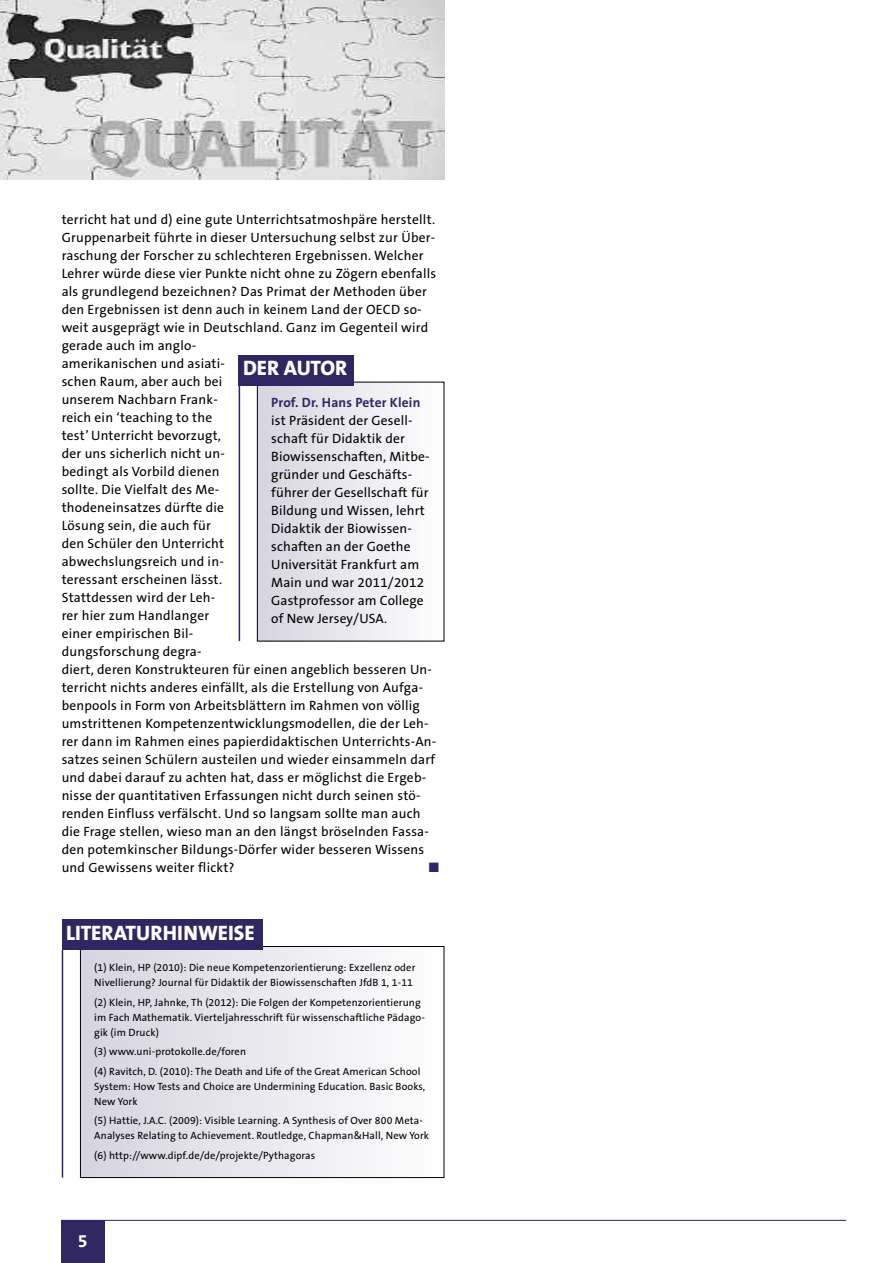
<style>
.page{position:relative;width:893px;height:1263px;background:#fff}
.page>*{position:absolute;margin:0;border:0;box-sizing:border-box;transform-origin:0 0}
.t1{font:800 21px "The Sans B8";color:#fff}
.t2{font:700 18px "The Sans B7";color:#fff}
.t3{font:13.5px/18px "The Sans B5 Plain";letter-spacing:.015em;color:#000}
.t4{font:700 13.5px "The Sans B7";letter-spacing:.01em;color:#302762}
.t5{font:13.5px "Zapf Dingbats";color:#302762}
.t6{font:10.5px/15px "The Sans B5 Plain";letter-spacing:.01em;color:#000}
</style>
<div class="page">
<img style="left:0;top:0;width:444px;height:180px">
<hr style="left:62px;top:1220px;width:784px;height:1px;background:#302762">
<div style="left:62px;top:1220px;width:43px;height:43px;background:#302762"></div>
<div style="left:257px;top:382px;width:187px;height:259px;background:linear-gradient(to right,#d6d4e0,#fefeff)"></div>
<div style="left:257px;top:382px;width:187px;height:259px;border:1px solid #000"></div>
<div style="left:239px;top:355px;width:115px;height:31px;background:#302762"></div>
<hr style="left:239px;top:386px;width:1px;height:255px;background:#302762">
<div style="left:80px;top:946px;width:364px;height:231px;background:linear-gradient(to right,#d6d4e0,#fefeff)"></div>
<div style="left:80px;top:946px;width:364px;height:232px;border:1px solid #000"></div>
<div style="left:62px;top:920px;width:201px;height:30px;background:#302762"></div>
<hr style="left:62px;top:950px;width:1px;height:228px;background:#302762">
<p class="t3" style="left:62px;top:211px;width:376px">terricht hat und d) eine gute Unterrichtsatmoshpäre herstellt.<br>Gruppenarbeit führte in dieser Untersuchung selbst zur Über&shy;raschung der Forscher zu schlechteren Ergebnissen. Welcher Lehrer würde diese vier Punkte nicht ohne zu Zögern ebenfalls als grundlegend bezeichnen? Das Primat der Methoden über den Ergebnissen ist denn auch in keinem Land der OECD so&shy;weit ausgeprägt wie in Deutschland. Ganz im Gegenteil wird gerade auch im anglo-<br>amerikanischen und asiati-<br>schen Raum, aber auch bei<br>unserem Nachbarn Frank-<br>reich ein ‘teaching to the<br>test’ Unterricht bevorzugt,<br>der uns sicherlich nicht un-<br>bedingt als Vorbild dienen<br>sollte. Die Vielfalt des Me-<br>thodeneinsatzes dürfte die<br>Lösung sein, die auch für<br>den Schüler den Unterricht<br>abwechslungsreich und in-<br>teressant erscheinen lässt.<br>Stattdessen wird der Leh-<br>rer hier zum Handlanger<br>einer empirischen Bil-<br>dungsforschung degra-<br>diert, deren Konstrukteuren für einen angeblich besseren Un&shy;terricht nichts anderes einfällt, als die Erstellung von Aufga&shy;benpools in Form von Arbeitsblättern im Rahmen von völlig umstrittenen Kompetenzentwicklungsmodellen, die der Leh&shy;rer dann im Rahmen eines papierdidaktischen Unterrichts-An&shy;satzes seinen Schülern austeilen und wieder einsammeln darf und dabei darauf zu achten hat, dass er möglichst die Ergeb&shy;nisse der quantitativen Erfassungen nicht durch seinen stö&shy;renden Einfluss verfälscht. Und so langsam sollte man auch die Frage stellen, wieso man an den längst bröselnden Fassa&shy;den potemkinscher Bildungs-Dörfer wider besseren Wissens und Gewissens weiter flickt?</p>
<h1 class="t1" style="left:243px;top:357px;width:106px">DER AUTOR</h1>
<p class="t4" style="left:271px;top:395px;width:151px">Prof. Dr. Hans Peter Klein</p>
<p class="t3" style="left:271px;top:412px;width:160px">ist Präsident der Gesell&shy;schaft für Didaktik der<br>Biowissenschaften, Mitbe&shy;gründer und Geschäfts&shy;führer der Gesellschaft für<br>Bildung und Wissen, lehrt<br>Didaktik der Biowissen&shy;schaften an der Goethe<br>Universität Frankfurt am<br>Main und war 2011/2012<br>Gastprofessor am College of New Jersey/USA.</p>
<p class="t5" style="left:429px;top:860px;width:12px">■</p>
<h1 class="t1" style="left:66px;top:921px;width:190px">LITERATURHINWEISE</h1>
<p class="t6" style="left:94px;top:960px;width:323px">(1) Klein, HP (2010): Die neue Kompetenzorientierung: Exzellenz oder<br>Nivellierung? Journal für Didaktik der Biowissenschaften JfdB 1, 1-11</p>
<p class="t6" style="left:94px;top:995px;width:332px">(2) Klein, HP, Jahnke, Th (2012): Die Folgen der Kompetenzorientierung im Fach Mathematik. Vierteljahresschrift für wissenschaftliche Pädago&shy;gik (im Druck)</p>
<p class="t6" style="left:94px;top:1042px;width:328px;line-height:19.5px">(3) www.uni-protokolle.de/foren<br>(4) Ravitch, D. (2010): The Death and Life of the Great American School</p>
<p class="t6" style="left:94px;top:1079px;width:332px">System: How Tests and Choice are Undermining Education. Basic Books,<br>New York</p>
<p class="t6" style="left:94px;top:1113px;width:336px">(5) Hattie, J.A.C. (2009): Visible Learning. A Synthesis of Over 800 Meta-<br>Analyses Relating to Achievement. Routledge, Chapman&amp;Hall, New York</p>
<p class="t6" style="left:94px;top:1148px;width:222px">(6) http://www.dipf.de/de/projekte/Pythagoras</p>
<h2 class="t2" style="left:78px;top:1231px;width:11px">5</h2>
</div>
